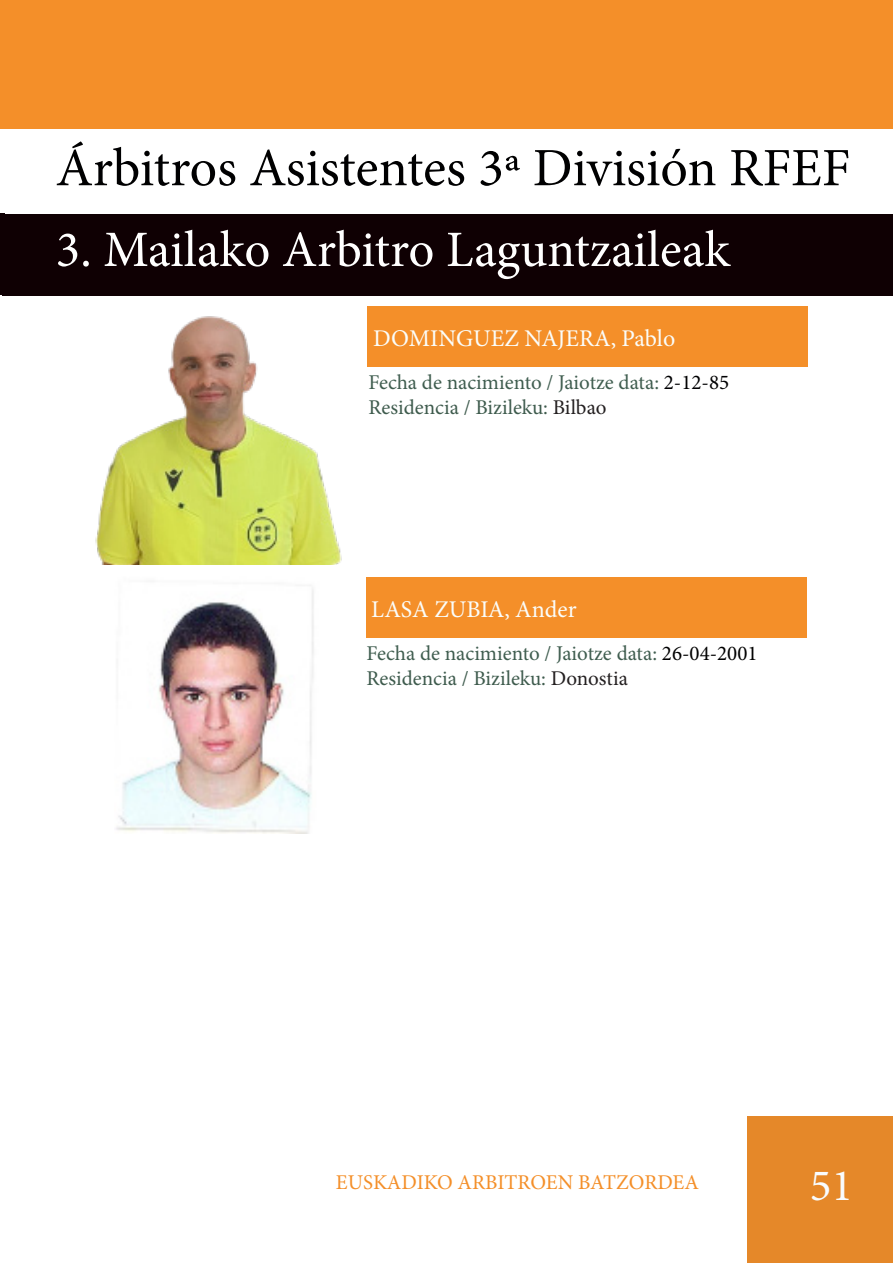
<style>
.page{position:relative;width:893px;height:1263px;background:#fff}
.page>*{position:absolute;margin:0;border:0;box-sizing:border-box;transform-origin:0 0}
.t1{font:54px "Minion Pro";color:#000001}
.t2{font:51px "Minion Pro";color:#fff}
.t3{font:45px "Minion Pro";color:#f9fcfe}
.t4{font:24px "Minion Pro";color:#fbfdfa}
.t5{font:21px "Minion Pro";color:#3f5d4f}
.t6{font:21px "Minion Pro";color:#3e5b4d}
.t7{font:21px "Minion Pro";color:#f48f29}
.s1{color:#000002}
.s2{color:#231f20}
.s3{color:#000001}
</style>
<div class="page">
<div style="left:0;top:214px;width:5px;height:81px;background:#0f0003"></div>
<div style="left:0;top:0;width:5px;height:128px;background:#f48f29"></div>
<div style="left:2px;top:214px;width:891px;height:82px;background:#0f0003"></div>
<div style="left:4px;top:1px;width:889px;height:128px;background:#f48f29"></div>
<div style="left:368px;top:307px;width:440px;height:60px;background:#f48f29"></div>
<img style="left:95px;top:316px;width:247px;height:248px">
<img style="left:116px;top:589px;width:198px;height:244px">
<div style="left:366px;top:578px;width:440px;height:60px;background:#f48f29"></div>
<div style="left:748px;top:1117px;width:145px;height:146px;background:#e58829"></div>
<p class="t1" style="left:56px;top:132px;width:796px">Árbitros Asistentes 3ª División RFEF</p>
<p class="t2" style="left:56px;top:216px;width:676px">3. Mailako Arbitro Laguntzaileak</p>
<p class="t4" style="left:373px;top:322px;width:304px">DOMINGUEZ NAJERA, Pablo</p>
<p class="t5" style="left:368px;top:368px;width:362px">Fecha de nacimiento / Jaiotze data: <span class="s1">2-12-85</span></p>
<p class="t6" style="left:368px;top:393px;width:240px">Residencia / Bizileku: <span class="s2">Bilbao</span></p>
<p class="t4" style="left:371px;top:593px;width:207px">LASA ZUBIA, Ander</p>
<p class="t5" style="left:366px;top:639px;width:393px">Fecha de nacimiento / Jaiotze data: <span class="s3">26-04-2001</span></p>
<p class="t6" style="left:366px;top:664px;width:263px">Residencia / Bizileku: <span class="s2">Donostia</span></p>
<p class="t7" style="left:336px;top:1168px;width:365px">EUSKADIKO ARBITROEN BATZORDEA</p>
<p class="t3" style="left:810px;top:1155px;width:45px">51</p>
</div>
